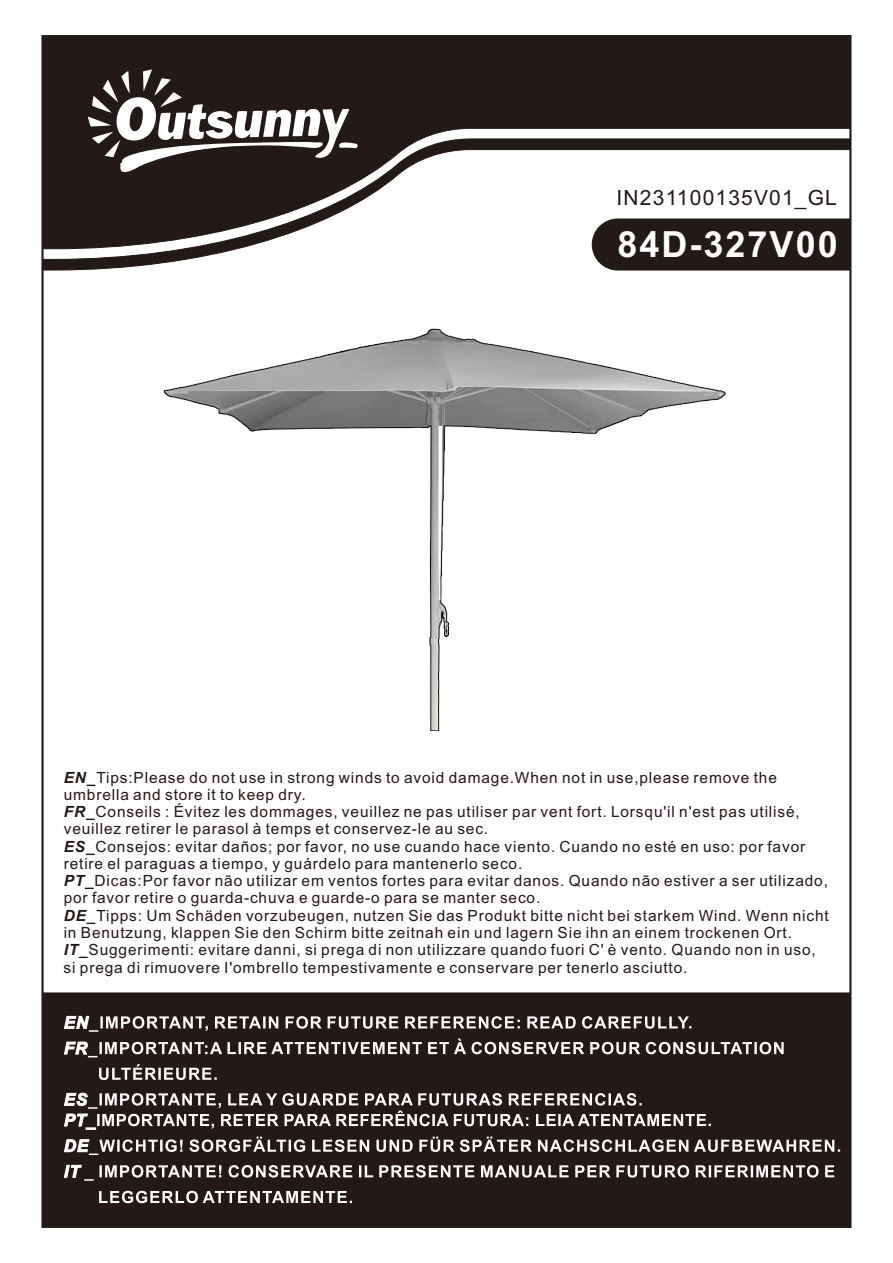
<style>
.page{position:relative;width:893px;height:1263px;background:#fff}
.page>*{position:absolute;margin:0;border:0;box-sizing:border-box;transform-origin:0 0}
.t1{font:700 36px "Arial";letter-spacing:.055em;color:#fff}
.t2{font:21px "Arial";letter-spacing:.055em;color:#231916}
.t3{font:15.45px/17.2px "Arial";letter-spacing:.055em;color:#231916}
.s1{font-weight:700;font-style:italic}
</style>
<div class="page">
<div style="left:42px;top:992px;width:809px;height:236px;background:#231916"></div>
<svg style="left:64px;top:1016px;width:786px;height:211px;background:#433a38"></svg>
<svg style="left:42px;top:35px;width:809px;height:103px;background:#2f2623"></svg>
<svg style="left:42px;top:138px;width:809px;height:133px"></svg>
<svg style="left:88px;top:69px;width:272px;height:108px"></svg>
<img style="left:163px;top:328px;width:563px;height:402px">
<h2 class="t2" style="left:617px;top:190px;width:222px">IN231100135V01_GL</h2>
<h1 class="t1" style="left:617px;top:231px;width:222px">84D-327V00</h1>
<p class="t3" style="left:64px;top:770px;width:767px"><span class="s1">EN_</span>Tips:Please do not use in strong winds to avoid damage.When not in use,please remove the umbrella and store it to keep dry.<br><span class="s1">FR_</span>Conseils : Évitez les dommages, veuillez ne pas utiliser par vent fort. Lorsqu'il n'est pas utilisé, veuillez retirer le parasol à temps et conservez-le au sec.<br><span class="s1">ES_</span>Consejos: evitar daños; por favor, no use cuando hace viento. Cuando no esté en uso: por favor retire el paraguas a tiempo, y guárdelo para mantenerlo seco.<br><span class="s1">PT_</span>Dicas:Por favor não utilizar em ventos fortes para evitar danos. Quando não estiver a ser utilizado, por favor retire o guarda-chuva e guarde-o para se manter seco.<br><span class="s1">DE_</span>Tipps: Um Schäden vorzubeugen, nutzen Sie das Produkt bitte nicht bei starkem Wind. Wenn nicht in Benutzung, klappen Sie den Schirm bitte zeitnah ein und lagern Sie ihn an einem trockenen Ort.<br><span class="s1">IT_</span>Suggerimenti: evitare danni, si prega di non utilizzare quando fuori C' è vento. Quando non in uso, si prega di rimuovere I'ombrello tempestivamente e conservare per tenerlo asciutto.</p>
</div>
